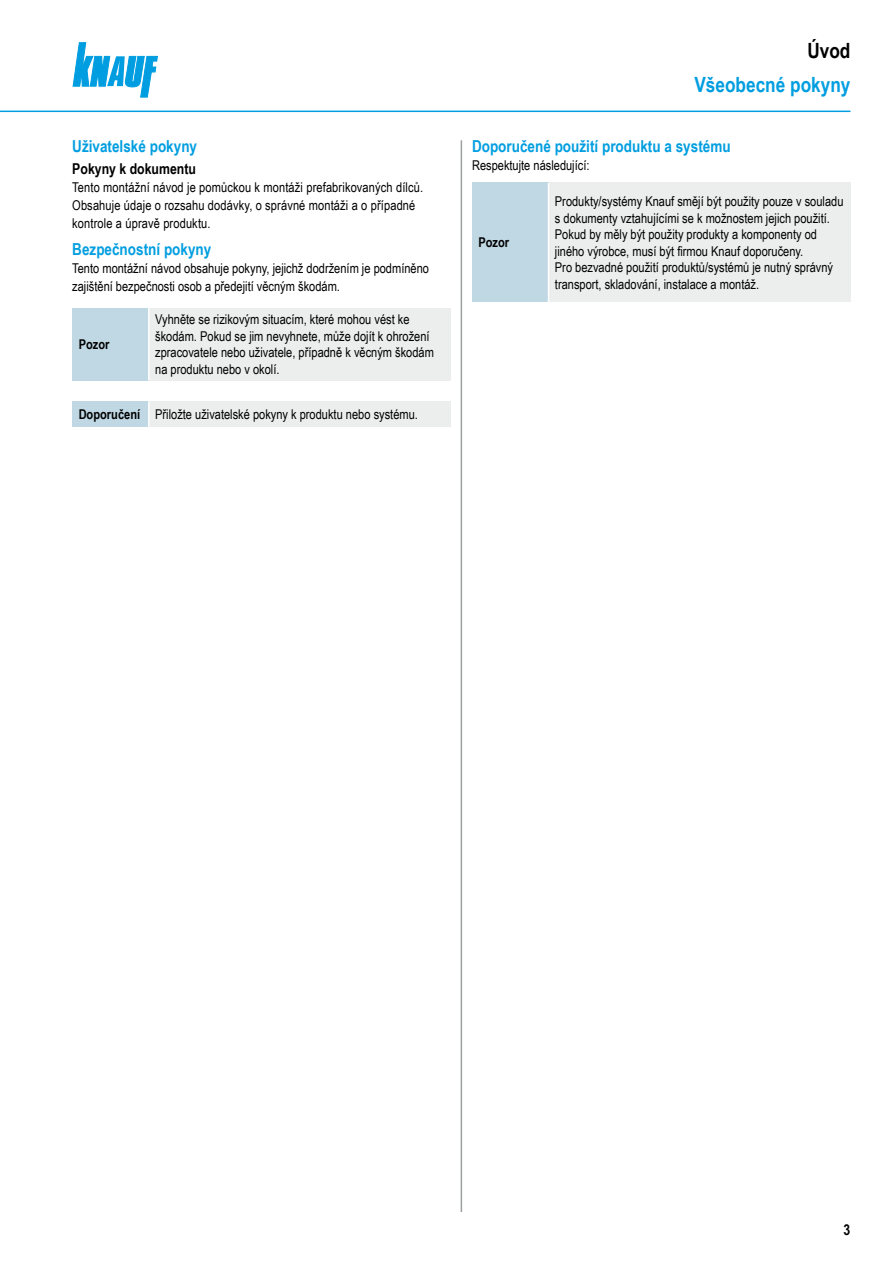
<style>
.page{position:relative;width:893px;height:1263px;background:#fff}
.page>*{position:absolute;margin:0;border:0;box-sizing:border-box;transform-origin:0 0}
.t1{font:700 21px "Arial Narrow";color:#009ee0}
.t2{font:700 21px "Arial Narrow";color:#000}
.t3{font:700 16.5px "Arial Narrow";color:#009ee0}
.t4{font:700 15px "Arial Narrow";color:#000}
.t5{font:13.5px/16.5px "Arial Narrow";color:#000}
.t6{font:700 13.5px "Arial Narrow";color:#000}
.s1{font-weight:700}
</style>
<div class="page">
<svg style="left:73px;top:43px;width:84px;height:54px"></svg>
<hr style="left:0;top:111px;width:850px;height:1px;background:#009ee0">
<hr style="left:461px;top:140px;width:1px;height:1072px;background:#9c9e9f">
<div style="left:72px;top:308px;width:77px;height:72px;background:#c0d8e4"></div>
<div style="left:149px;top:308px;width:302px;height:72px;background:#eceded"></div>
<hr style="left:148px;top:308px;width:2px;height:72px;background:#fff">
<div style="left:72px;top:401px;width:77px;height:26px;background:#c0d8e4"></div>
<div style="left:149px;top:401px;width:302px;height:26px;background:#eceded"></div>
<hr style="left:148px;top:401px;width:2px;height:26px;background:#fff">
<div style="left:472px;top:183px;width:77px;height:119px;background:#c0d8e4"></div>
<div style="left:549px;top:183px;width:301px;height:119px;background:#eceded"></div>
<hr style="left:548px;top:183px;width:1px;height:119px;background:#fff">
<p class="t3" style="left:72px;top:134px;width:126px">Uživatelské pokyny</p>
<p class="t4" style="left:72px;top:158px;width:125px">Pokyny k dokumentu</p>
<p class="t5" style="left:72px;top:178px;width:352px;line-height:18px">Tento montážní návod je pomůckou k montáži prefabrikovaných dílců.<br>Obsahuje údaje o rozsahu dodávky, o správné montáži a o případné kontrole a úpravě produktu.</p>
<p class="t3" style="left:72px;top:237px;width:141px">Bezpečnostní pokyny</p>
<p class="t5" style="left:72px;top:259px;width:358px;line-height:18px">Tento montážní návod obsahuje pokyny, jejichž dodržením je podmíněno zajištění bezpečnosti osob a předejití věcným škodám.</p>
<p class="t5" style="left:155px;top:311px;width:280px">Vyhněte se rizikovým situacím, které mohou vést ke škodám. Pokud se jim nevyhnete, může dojít k ohrožení zpracovatele nebo uživatele, případně k věcným škodám na produktu nebo v okolí.</p>
<p class="t5" style="left:79px;top:406px;width:341px"><span class="s1">Doporučení</span> Přiložte uživatelské pokyny k produktu nebo systému.</p>
<p class="t6" style="left:79px;top:334px;width:32px">Pozor</p>
<h1 class="t2" style="left:807px;top:34px;width:45px">Úvod</h1>
<h1 class="t1" style="left:694px;top:69px;width:158px">Všeobecné pokyny</h1>
<p class="t3" style="left:472px;top:134px;width:260px">Doporučené použití produktu a systému</p>
<p class="t5" style="left:472px;top:157px;width:119px">Respektujte následující:</p>
<p class="t6" style="left:478px;top:232px;width:32px">Pozor</p>
<p class="t5" style="left:555px;top:192px;width:290px">Produkty/systémy Knauf smějí být použity pouze v souladu s dokumenty vztahujícími se k možnostem jejich použití.<br>Pokud by měly být použity produkty a komponenty od jiného výrobce, musí být firmou Knauf doporučeny.<br>Pro bezvadné použití produktů/systémů je nutný správný transport, skladování, instalace a montáž.</p>
<p class="t4" style="left:844px;top:1218px;width:8px">3</p>
</div>
